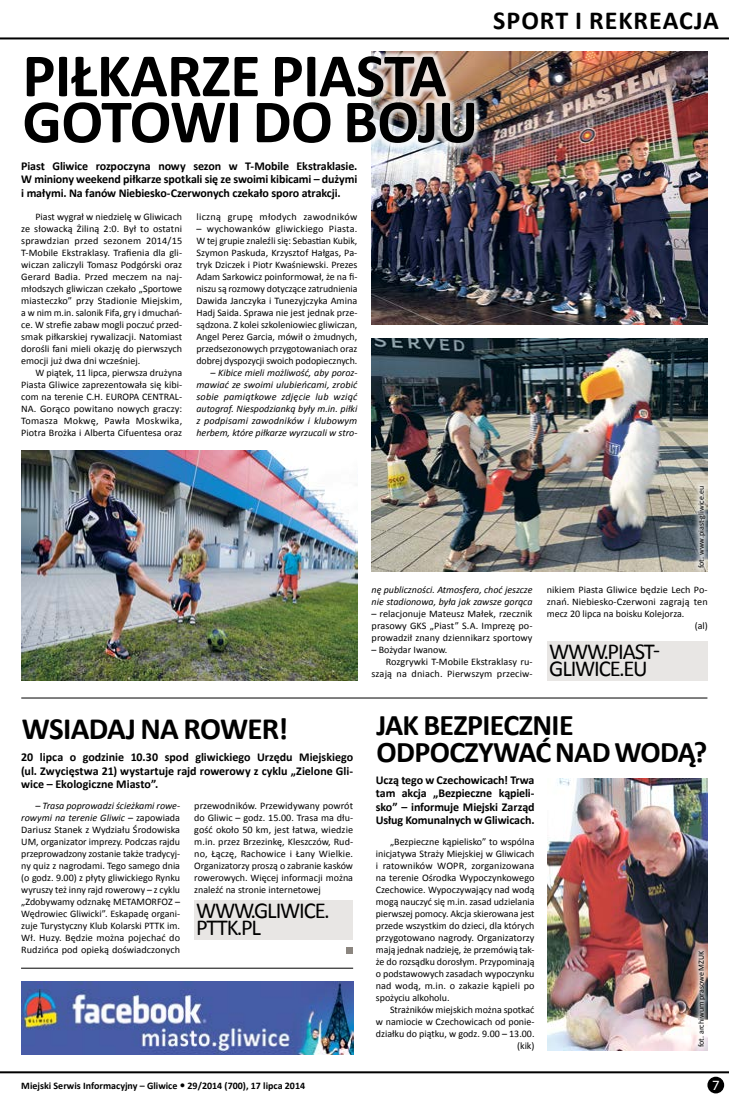
<style>
.page{position:relative;width:729px;height:1098px;background:#fff}
.page>*{position:absolute;margin:0;border:0;box-sizing:border-box;transform-origin:0 0}
.t1{font:700 62px/46px "Calibri";letter-spacing:-.01em;color:#000}
.t2{font:700 31px "Calibri";letter-spacing:-.02em;color:#000}
.t3{font:700 30px "Calibri";letter-spacing:-.02em;color:#000}
.t4{font:700 26px "Calibri";letter-spacing:.045em;color:#000}
.t5{font:22.9px "Calibri";color:#000}
.t6{font:13px "Museo Sans 500";color:#fff}
.t7{font:700 12px/13.5px "Calibri";letter-spacing:-.01em;color:#000;text-align:justify}
.t8{font:10px/12px "Calibri";color:#000;text-align:justify}
.t9{font:italic 10px/12px "Calibri";color:#000;text-align:justify}
.t10{font:700 10px "Calibri";color:#000}
.t11{font:10px "Calibri";letter-spacing:.03em;color:#000}
.t12{font:8px "Calibri";color:#000}
.s1{font-style:italic}
</style>
<div class="page">
<hr style="left:0;top:37px;width:729px;height:2px;background:#000">
<hr style="left:0;top:1070px;width:729px;height:2px;background:#000">
<div style="left:707px;top:1076px;width:17px;height:16px;background:#000;border-radius:50%"></div>
<img style="left:371px;top:51px;width:336px;height:273px">
<img style="left:371px;top:338px;width:336px;height:233px">
<img style="left:21px;top:450px;width:336px;height:230px">
<div style="left:547px;top:640px;width:160px;height:40px;background:#e8e6e4"></div>
<div style="left:194px;top:899px;width:159px;height:40px;background:#e8e6e4"></div>
<img style="left:21px;top:981px;width:332px;height:73px">
<div style="left:19px;top:51px;width:461px;height:99px;background:#fff;opacity:.75"></div>
<img style="left:547px;top:778px;width:160px;height:271px">
<hr style="left:21px;top:697px;width:686px;height:1px;background:#000">
<hr style="left:21px;top:967px;width:332px;height:1px;background:#000">
<div style="left:346px;top:946px;width:7px;height:7px;background:#8b857f"></div>
<div style="left:691px;top:480px;width:20px;height:94px;background:#fff;opacity:.75"></div>
<div style="left:691px;top:944px;width:20px;height:109px;background:#fff;opacity:.75"></div>
<h1 class="t1" style="left:22px;top:52px;width:425px">Piłkarze Piasta gotowi</h1>
<h1 class="t1" style="left:252px;top:98px;width:227px">do boj u</h1>
<p class="t7" style="left:21px;top:159px;width:337px">Piast Gliwice rozpoczyna nowy sezon w T-Mobile Ekstraklasie.<br>W miniony weekend piłkarze spotkali się ze swoimi kibicami – dużymi i małymi. Na fanów Niebiesko-Czerwonych czekało sporo atrakcji.</p>
<p class="t8" style="left:21px;top:211px;width:162px;text-indent:14px">Piast wygrał w niedzielę w Gliwicach ze słowacką Żiliną 2:0. Był to ostatni sprawdzian przed sezonem 2014/15<br>T-Mobile Ekstraklasy. Trafienia dla gli&shy;wiczan zaliczyli Tomasz Podgórski oraz Gerard Badia. Przed meczem na naj&shy;młodszych gliwiczan czekało „Sportowe miasteczko” przy Stadionie Miejskim, a w nim m.in. salonik Fifa, gry i dmuchań&shy;ce. W strefie zabaw mogli poczuć przed&shy;smak piłkarskiej rywalizacji. Natomiast dorośli fani mieli okazję do pierwszych emocji już dwa dni wcześniej.</p>
<p class="t8" style="left:21px;top:367px;width:162px;text-indent:14px">W piątek, 11 lipca, pierwsza drużyna Piasta Gliwice zaprezentowała się kibi&shy;com na terenie C.H. EUROPA CENTRAL-NA. Gorąco powitano nowych graczy:<br>Tomasza Mokwę, Pawła Moskwika, Piotra Brożka i Alberta Cifuentesa oraz</p>
<p class="t11" style="left:196px;top:210px;width:162px">liczną grupę młodych zawodników</p>
<p class="t8" style="left:196px;top:223px;width:162px">– wychowanków gliwickiego Piasta.<br>W tej grupie znaleźli się: Sebastian Kubik, Szymon Paskuda, Krzysztof Hałgas, Pa&shy;tryk Dziczek i Piotr Kwaśniewski. Prezes Adam Sarkowicz poinformował, że na fi&shy;niszu są rozmowy dotyczące zatrudnienia Dawida Janczyka i Tunezyjczyka Amina Hadj Saida. Sprawa nie jest jednak prze&shy;sądzona. Z kolei szkoleniowiec gliwiczan, Angel Perez Garcia, mówił o żmudnych, przedsezonowych przygotowaniach oraz dobrej dyspozycji swoich podopiecznych.</p>
<p class="t9" style="left:196px;top:366px;width:162px;text-indent:14px">– Kibice mieli możliwość, aby poroz&shy;mawiać ze swoimi ulubieńcami, zrobić sobie pamiątkowe zdjęcie lub wziąć autograf. Niespodzianką były m.in. piłki z podpisami zawodników i klubowym herbem, które piłkarze wyrzucali w stro-</p>
<h3 class="t4" style="left:493px;top:4px;width:16px">sport</h3>
<h3 class="t4" style="left:575px;top:4px;width:145px">i re kreacja</h3>
<p class="t12" style="left:696px;top:568px;width:84px;rotate:-90deg">fot. www.piast-gliwice.eu</p>
<h2 class="t2" style="left:22px;top:708px;width:268px">WSIADAJ NA ROWER!</h2>
<p class="t7" style="left:21px;top:750px;width:333px">20 lipca o godzinie 10.30 spod gliwickiego Urzędu Miejskiego (ul. Zwycięstwa 21) wystartuje rajd rowerowy z cyklu „Zielone Gli&shy;wice – Ekologiczne Miasto”.</p>
<p class="t8" style="left:21px;top:799px;width:160px;text-indent:14px"><span class="s1">– Trasa poprowadzi ścieżkami rowe&shy;rowymi na terenie Gliwic</span> – zapowiada Dariusz Stanek z Wydziału Środowiska UM, organizator imprezy. Podczas rajdu przeprowadzony zostanie także tradycyj&shy;ny quiz z nagrodami. Tego samego dnia (o godz. 9.00) z płyty gliwickiego Rynku wyruszy też inny rajd rowerowy – z cyklu „Zdobywamy odznakę METAMORFOZ – Wędrowiec Gliwicki”. Eskapadę organi&shy;zuje Turystyczny Klub Kolarski PTTK im.<br>Wł. Huzy. Będzie można pojechać do Rudzińca pod opieką doświadczonych</p>
<p class="t8" style="left:194px;top:799px;width:160px">przewodników. Przewidywany powrót do Gliwic – godz. 15.00. Trasa ma dłu&shy;gość około 50 km, jest łatwa, wiedzie m.in. przez Brzezinkę, Kleszczów, Rud&shy;no, Łączę, Rachowice i Łany Wielkie.<br>Organizatorzy proszą o zabranie kasków rowerowych. Więcej informacji można znaleźć na stronie internetowej</p>
<h3 class="t5" style="left:196px;top:895px;width:20px">www</h3>
<h3 class="t5" style="left:250px;top:895px;width:15px">.gliwice</h3>
<h3 class="t5" style="left:324px;top:895px;width:7px">.</h3>
<h3 class="t5" style="left:196px;top:912px;width:11px">pttk</h3>
<h3 class="t5" style="left:237px;top:912px;width:15px">.pl</h3>
<p class="t9" style="left:371px;top:582px;width:162px">nę publiczności. Atmosfera, choć jeszcze nie stadionowa, była jak zawsze gorąca</p>
<p class="t8" style="left:371px;top:607px;width:162px">– relacjonuje Mateusz Małek, rzecznik prasowy GKS „Piast” S.A. Imprezę po&shy;prowadził znany dziennikarz sportowy</p>
<p class="t8" style="left:371px;top:643px;width:77px">– Bożydar Iwanow.</p>
<p class="t8" style="left:386px;top:655px;width:148px">Rozgrywki T-Mobile Ekstraklasy ru-</p>
<p class="t8" style="left:371px;top:667px;width:162px">szają na dniach. Pierwszym przeciw-</p>
<p class="t8" style="left:546px;top:583px;width:162px">nikiem Piasta Gliwice będzie Lech Po-</p>
<p class="t8" style="left:546px;top:595px;width:162px">znań. Niebiesko-Czerwoni zagrają ten</p>
<p class="t8" style="left:546px;top:607px;width:139px">mecz 20 lipca na boisku Kolejorza.</p>
<p class="t8" style="left:694px;top:619px;width:14px">(al)</p>
<h3 class="t5" style="left:549px;top:637px;width:20px">www</h3>
<h3 class="t5" style="left:603px;top:637px;width:15px">.piast</h3>
<h3 class="t5" style="left:653px;top:637px;width:8px">-</h3>
<h3 class="t5" style="left:549px;top:653px;width:11px">gliwice</h3>
<h3 class="t5" style="left:619px;top:653px;width:16px">.eu</h3>
<h3 class="t3" style="left:376px;top:705px;width:77px">Jak bezpie</h3>
<h3 class="t3" style="left:503px;top:705px;width:30px">cznie</h3>
<h3 class="t3" style="left:376px;top:732px;width:19px">odpo</h3>
<h3 class="t3" style="left:449px;top:732px;width:187px">czywać nad wod</h3>
<h3 class="t3" style="left:677px;top:732px;width:31px">ą?</h3>
<p class="t7" style="left:376px;top:772px;width:160px">Uczą tego w Czechowicach! Trwa tam akcja „Bezpieczne kąpieli&shy;sko” – informuje Miejski Zarząd Usług Komunalnych w Gliwicach.</p>
<p class="t8" style="left:376px;top:835px;width:160px;text-indent:14px">„Bezpieczne kąpielisko” to wspólna inicjatywa Straży Miejskiej w Gliwicach i ratowników WOPR, zorganizowana na terenie Ośrodka Wypoczynkowego Czechowice. Wypoczywający nad wodą mogą nauczyć się m.in. zasad udzielania pierwszej pomocy. Akcja skierowana jest przede wszystkim do dzieci, dla których przygotowano nagrody. Organizatorzy mają jednak nadzieję, że przemówią tak&shy;że do rozsądku dorosłym. Przypominają o podstawowych zasadach wypoczynku nad wodą, m.in. o zakazie kąpieli po spożyciu alkoholu.</p>
<p class="t8" style="left:376px;top:1003px;width:160px;text-align:right">Strażników miejskich można spotkać<br>w namiocie w Czechowicach od ponie&shy;działku do piątku, w godz. 9.00 – 13.00. (kik)</p>
<p class="t12" style="left:696px;top:1046px;width:98px;rotate:-90deg">fot. archiwum prasowe MZUK</p>
<p class="t10" style="left:21px;top:1078px;width:285px">Miejski Serwis Informacyjny – Gliwice 29/2014 (700), 17 lipca 2014</p>
<h3 class="t6" style="left:712px;top:1077px;width:8px">7</h3>
</div>
